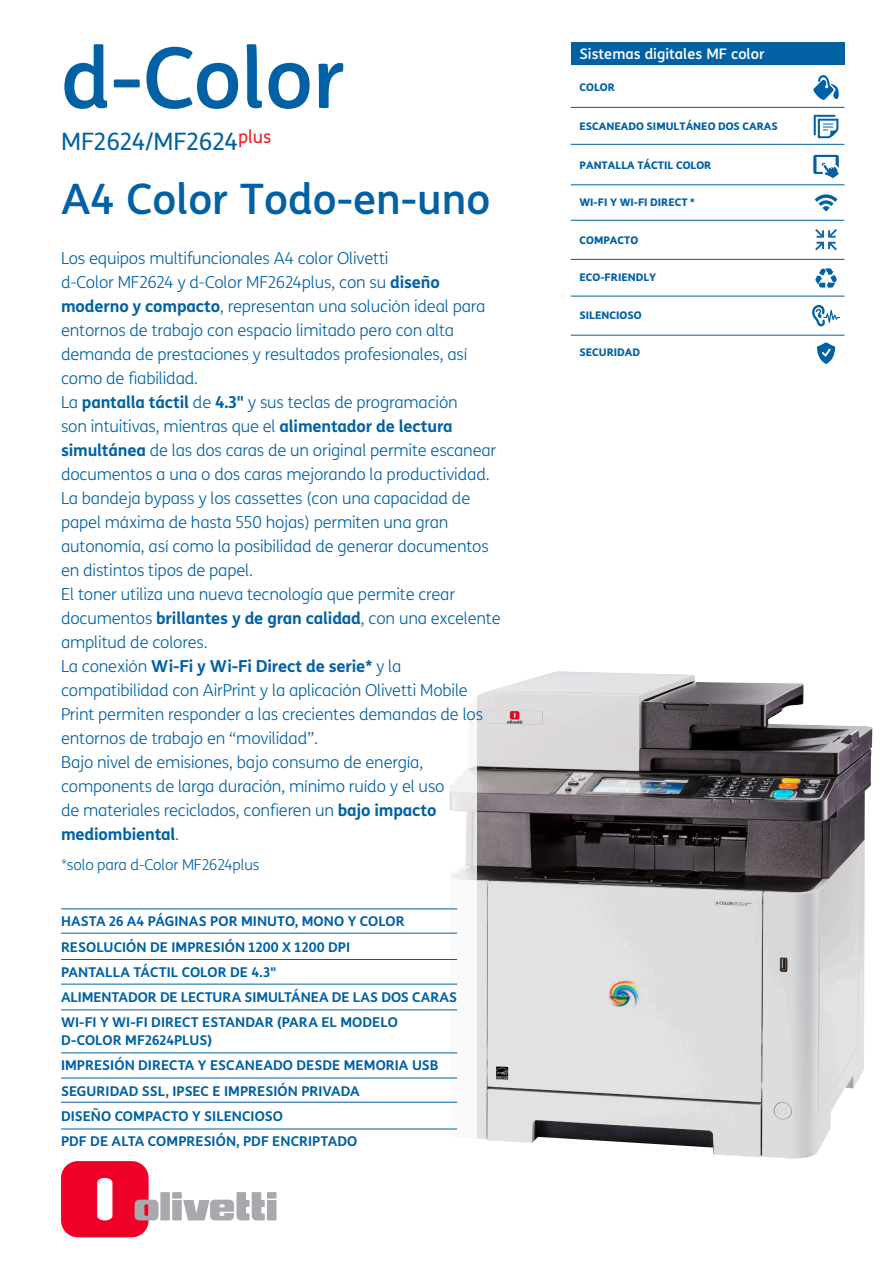
<style>
.page{position:relative;width:893px;height:1263px;background:#fff}
.page>*{position:absolute;margin:0;border:0;box-sizing:border-box;transform-origin:0 0}
.t1{font:500 84px "TIM Sans";color:#0161a4}
.Normale{font:500 42px "TIM Sans";color:#0161a4}
.t2{font:24px "TIM Sans";color:#0161a4}
.t3{font:300 16.5px/24px "TIM Sans";letter-spacing:-.01em;color:#0161a4}
.t4{font:300 15px "TIM Sans";letter-spacing:-.01em;color:#0161a4}
.Normale-2{font:500 14.55px "TIM Sans";color:#fff}
.t5{font:700 13.5px "TIM Sans";letter-spacing:.005em;color:#0161a4}
.t6{font:800 10.5px "TIM Sans";color:#0161a4}
.s1{font-weight:700}
</style>
<div class="page">
<img style="left:476px;top:671px;width:396px;height:488px">
<svg style="left:61px;top:1161px;width:97px;height:76px"></svg>
<div style="left:160px;top:1192px;width:10px;height:28px;background:#a8a9ad"></div>
<svg style="left:172px;top:1192px;width:104px;height:28px"></svg>
<svg style="left:813px;top:75px;width:26px;height:25px"></svg>
<hr style="left:571px;top:107px;width:273px;height:1px;background:#0161a4">
<hr style="left:571px;top:144px;width:273px;height:1px;background:#0161a4">
<hr style="left:571px;top:185px;width:273px;height:1px;background:#0161a4">
<hr style="left:571px;top:220px;width:273px;height:1px;background:#0161a4">
<hr style="left:571px;top:259px;width:273px;height:1px;background:#0161a4">
<hr style="left:571px;top:296px;width:273px;height:1px;background:#0161a4">
<hr style="left:571px;top:335px;width:273px;height:1px;background:#0161a4">
<svg style="left:813px;top:155px;width:26px;height:23px"></svg>
<div style="left:571px;top:42px;width:273px;height:23px;background:#0161a4"></div>
<svg style="left:814px;top:115px;width:24px;height:23px"></svg>
<svg style="left:812px;top:305px;width:28px;height:21px"></svg>
<svg style="left:815px;top:268px;width:22px;height:21px"></svg>
<svg style="left:817px;top:342px;width:18px;height:22px"></svg>
<svg style="left:815px;top:194px;width:22px;height:18px"></svg>
<hr style="left:61px;top:1009px;width:396px;height:1px;background:#0161a4">
<hr style="left:61px;top:1102px;width:396px;height:1px;background:#0161a4">
<hr style="left:61px;top:909px;width:396px;height:1px;background:#0161a4">
<hr style="left:61px;top:933px;width:396px;height:1px;background:#0161a4">
<hr style="left:61px;top:1078px;width:396px;height:1px;background:#0161a4">
<hr style="left:61px;top:984px;width:396px;height:1px;background:#0161a4">
<hr style="left:61px;top:959px;width:396px;height:1px;background:#0161a4">
<hr style="left:61px;top:1129px;width:396px;height:1px;background:#0161a4">
<hr style="left:61px;top:1053px;width:396px;height:1px;background:#0161a4">
<svg style="left:815px;top:229px;width:22px;height:21px"></svg>
<p class="t1" style="left:61px;top:16px;width:285px">d-Color</p>
<p class="t2" style="left:61px;top:125px;width:212px">MF2624/MF2624<sup>plus</sup></p>
<p class="Normale" style="left:61px;top:168px;width:431px">A4 Color Todo-en-uno</p>
<p class="t3" style="left:61px;top:246px;width:329px">Los equipos multifuncionales A4 color Olivetti</p>
<p class="t3" style="left:61px;top:270px;width:426px">d-Color MF2624 y d-Color MF2624plus, con su <span class="s1">diseño moderno y compacto</span>, representan una solución ideal para entornos de trabajo con espacio limitado pero con alta demanda de prestaciones y resultados profesionales, así como de fiabilidad.</p>
<p class="t3" style="left:61px;top:390px;width:437px">La <span class="s1">pantalla táctil</span> de <span class="s1">4.3"</span> y sus teclas de programación<br>son intuitivas, mientras que el <span class="s1">alimentador de lectura simultánea</span> de las dos caras de un original permite escanear documentos a una o dos caras mejorando la productividad.</p>
<p class="t3" style="left:61px;top:486px;width:429px">La bandeja bypass y los cassettes (con una capacidad de papel máxima de hasta 550 hojas) permiten una gran autonomía, así como la posibilidad de generar documentos en distintos tipos de papel.</p>
<p class="t3" style="left:61px;top:582px;width:441px">El toner utiliza una nueva tecnología que permite crear documentos <span class="s1">brillantes y de gran calidad</span>, con una excelente amplitud de colores.</p>
<p class="t3" style="left:61px;top:654px;width:424px">La conexión <span class="s1">Wi-Fi y Wi-Fi Direct de serie*</span> y la compatibilidad con AirPrint y la aplicación Olivetti Mobile Print permiten responder a las crecientes demandas de los entornos de trabajo en “movilidad”.</p>
<p class="t3" style="left:61px;top:750px;width:385px">Bajo nivel de emisiones, bajo consumo de energía, components de larga duración, mínimo ruído y el uso de materiales reciclados, confieren un <span class="s1">bajo impacto mediombiental</span>.</p>
<p class="t4" style="left:61px;top:854px;width:200px">*solo para d-Color MF2624plus</p>
<p class="t5" style="left:61px;top:911px;width:345px">HASTA 26 A4 PÁGINAS POR MINUTO, MONO Y COLOR</p>
<p class="t5" style="left:61px;top:936px;width:291px">RESOLUCIÓN DE IMPRESIÓN 1200 X 1200 DPI</p>
<p class="t5" style="left:61px;top:961px;width:217px">PANTALLA TÁCTIL COLOR DE 4.3"</p>
<p class="t5" style="left:61px;top:987px;width:398px">ALIMENTADOR DE LECTURA SIMULTÁNEA DE LAS DOS CARAS</p>
<p class="t5" style="left:61px;top:1012px;width:338px">WI-FI Y WI-FI DIRECT ESTANDAR (PARA EL MODELO</p>
<p class="t5" style="left:61px;top:1030px;width:152px">D-COLOR MF2624PLUS)</p>
<p class="t5" style="left:61px;top:1055px;width:379px">IMPRESIÓN DIRECTA Y ESCANEADO DESDE MEMORIA USB</p>
<p class="t5" style="left:61px;top:1080px;width:300px">SEGURIDAD SSL, IPSEC E IMPRESIÓN PRIVADA</p>
<p class="t5" style="left:61px;top:1106px;width:223px">DISEÑO COMPACTO Y SILENCIOSO</p>
<p class="t5" style="left:61px;top:1131px;width:298px">PDF DE ALTA COMPRESIÓN, PDF ENCRIPTADO</p>
<p class="Normale-2" style="left:579px;top:43px;width:187px">Sistemas digitales MF color</p>
<p class="t6" style="left:579px;top:79px;width:37px">COLOR</p>
<p class="t6" style="left:579px;top:118px;width:200px">ESCANEADO SIMULTÁNEO DOS CARAS</p>
<p class="t6" style="left:579px;top:157px;width:133px">PANTALLA TÁCTIL COLOR</p>
<p class="t6" style="left:579px;top:194px;width:117px">WI-FI Y WI-FI DIRECT *</p>
<p class="t6" style="left:579px;top:232px;width:60px">COMPACTO</p>
<p class="t6" style="left:579px;top:269px;width:78px">ECO-FRIENDLY</p>
<p class="t6" style="left:579px;top:307px;width:64px">SILENCIOSO</p>
<p class="t6" style="left:579px;top:344px;width:62px">SECURIDAD</p>
</div>
